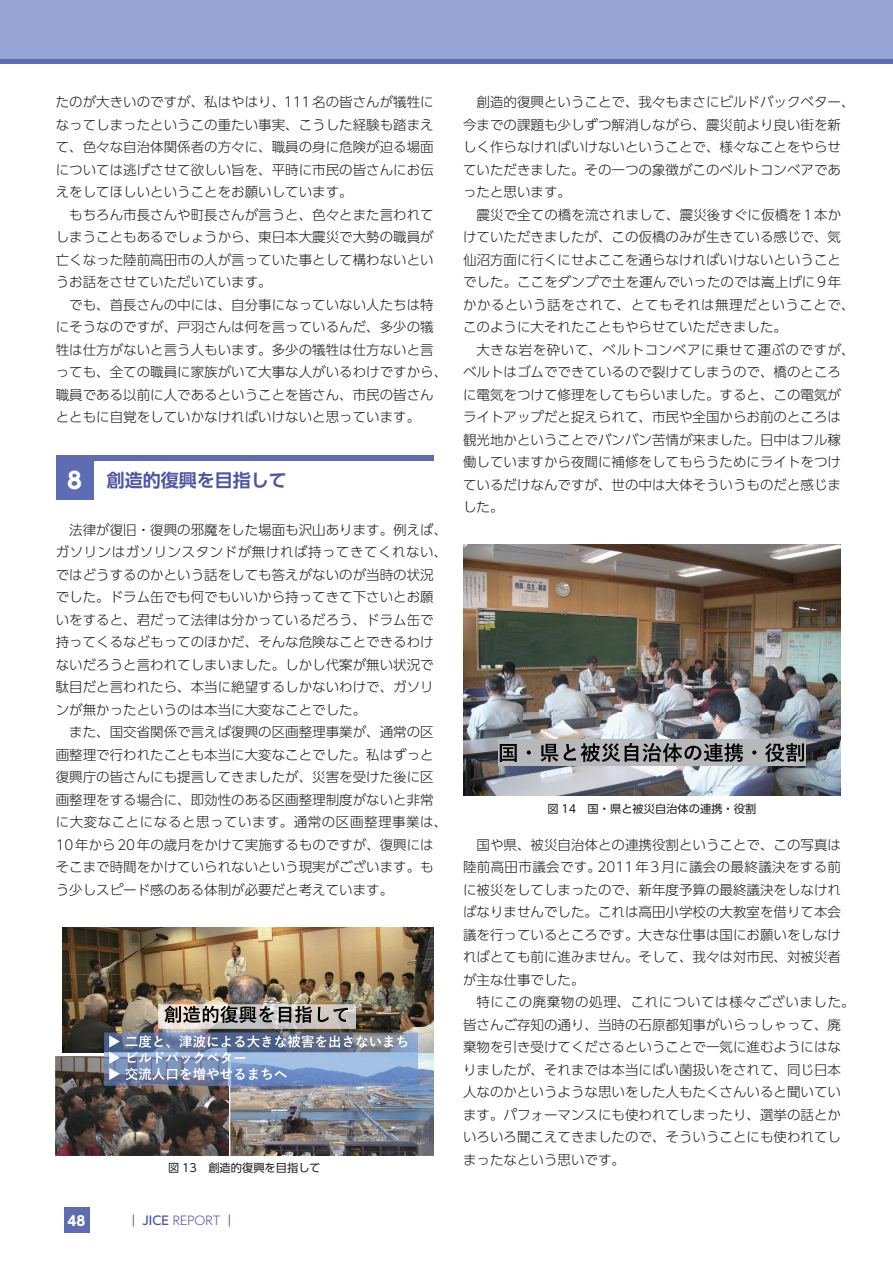
<style>
.page{position:relative;width:893px;height:1263px;background:#fff}
.page>*{position:absolute;margin:0;border:0;box-sizing:border-box;transform-origin:0 0}
.t1{font:700 18px "UD Shin Go Pro De";color:#4d57a5}
.t2{font:300 13.5px/22.5px "UD Shin Go Pro";color:#231f20}
.t3{font:700 13.5px "UD Shin Go Pro";color:#fff}
.t4{font:500 12px "UD Shin Go Pro";color:#4d57a5}
.t5{font:11.25px "UD Shin Go Pro";color:#231f20}
.s1{font-family:"UD Shin Go Pro";font-size:22.5px;color:#fff}
.s2{font-weight:300}
</style>
<div class="page">
<hr style="left:892px;top:0;width:1px;height:64px;background:#98a4d3">
<div style="left:0;top:0;width:892px;height:64px;background:#98a4d3"></div>
<hr style="left:0;top:60px;width:893px;height:4px;background:#5d6cb3">
<div style="left:56px;top:461px;width:37px;height:38px;background:#5d6cb3"></div>
<div style="left:56px;top:455px;width:377px;height:6px;background:#5d6cb3"></div>
<img style="left:231px;top:1052px;width:202px;height:103px">
<img style="left:56px;top:1056px;width:172px;height:99px">
<img style="left:62px;top:927px;width:371px;height:125px">
<img style="left:159px;top:1004px;width:196px;height:24px">
<svg style="left:164px;top:1006px;width:184px;height:17px"></svg>
<img style="left:104px;top:1032px;width:314px;height:53px">
<svg style="left:109px;top:1035px;width:298px;height:45px"></svg>
<img style="left:463px;top:544px;width:378px;height:252px">
<div style="left:498px;top:740px;width:308px;height:26px;background:#b7b8ba"></div>
<svg style="left:500px;top:743px;width:304px;height:19px"></svg>
<div style="left:64px;top:1208px;width:25px;height:25px;background:#5d6cb3"></div>
<p class="t2" style="left:56px;top:90px;width:380px;text-align:justify">たのが大きいのですが、私はやはり、111名の皆さんが犠牲になってしまったというこの重たい事実、こうした経験も踏まえて、色々な自治体関係者の方々に、職員の身に危険が迫る場面については逃げさせて欲しい旨を、平時に市民の皆さんにお伝えをしてほしいということをお願いしています。</p>
<p class="t2" style="left:56px;top:203px;width:380px;text-align:justify;text-indent:14px">もちろん市長さんや町長さんが言うと、色々とまた言われてしまうこともあるでしょうから、東日本大震災で大勢の職員が亡くなった陸前高田市の人が言っていた事として構わないというお話をさせていただいています。</p>
<p class="t2" style="left:56px;top:293px;width:393px;text-indent:14px">でも、首長さんの中には、自分事になっていない人たちは特にそうなのですが、戸羽さんは何を言っているんだ、多少の犠牲は仕方がないと言う人もいます。多少の犠牲は仕方ないと言っても、全ての職員に家族がいて大事な人がいるわけですから、職員である以前に人であるということを皆さん、市民の皆さんとともに自覚をしていかなければいけないと思っています。</p>
<h1 class="t1" style="left:67px;top:465px;width:221px"><span class="s1">8</span> 創造的復興を目指して</h1>
<p class="t2" style="left:56px;top:518px;width:393px;text-indent:14px">法律が復旧・復興の邪魔をした場面も沢山あります。例えば、ガソリンはガソリンスタンドが無ければ持ってきてくれない、ではどうするのかという話をしても答えがないのが当時の状況でした。ドラム缶でも何でもいいから持ってきて下さいとお願いをすると、君だって法律は分かっているだろう、ドラム缶で持ってくるなどもってのほかだ、そんな危険なことできるわけないだろうと言われてしまいました。しかし代案が無い状況で駄目だと言われたら、本当に絶望するしかないわけで、ガソリンが無かったというのは本当に大変なことでした。</p>
<p class="t2" style="left:56px;top:720px;width:393px;text-indent:14px">また、国交省関係で言えば復興の区画整理事業が、通常の区画整理で行われたことも本当に大変なことでした。私はずっと復興庁の皆さんにも提言してきましたが、災害を受けた後に区画整理をする場合に、即効性のある区画整理制度がないと非常に大変なことになると思っています。通常の区画整理事業は、<br>10年から20年の歳月をかけて実施するものですが、復興にはそこまで時間をかけていられないという現実がございます。もう少しスピード感のある体制が必要だと考えています。</p>
<p class="t5" style="left:168px;top:1158px;width:154px">図 13　創造的復興を目指して</p>
<p class="t3" style="left:68px;top:1209px;width:19px">48</p>
<p class="t4" style="left:128px;top:1211px;width:110px">｜ JICE <span class="s2">REPORT</span> ｜</p>
<p class="t2" style="left:463px;top:90px;width:393px;text-indent:14px">創造的復興ということで、我々もまさにビルドバックベター、今までの課題も少しずつ解消しながら、震災前より良い街を新しく作らなければいけないということで、様々なことをやらせていただきました。その一つの象徴がこのベルトコンベアであったと思います。</p>
<p class="t2" style="left:463px;top:203px;width:393px;text-indent:14px">震災で全ての橋を流されまして、震災後すぐに仮橋を1本かけていただきましたが、この仮橋のみが生きている感じで、気仙沼方面に行くにせよここを通らなければいけないということでした。ここをダンプで土を運んでいったのでは嵩上げに9年かかるという話をされて、とてもそれは無理だということで、このように大それたこともやらせていただきました。</p>
<p class="t2" style="left:463px;top:338px;width:393px;text-indent:14px">大きな岩を砕いて、ベルトコンベアに乗せて運ぶのですが、ベルトはゴムでできているので裂けてしまうので、橋のところに電気をつけて修理をしてもらいました。すると、この電気がライトアップだと捉えられて、市民や全国からお前のところは観光地かということでバンバン苦情が来ました。日中はフル稼働していますから夜間に補修をしてもらうためにライトをつけているだけなんですが、世の中は大体そういうものだと感じました。</p>
<p class="t5" style="left:547px;top:799px;width:210px">図 14　国・県と被災自治体の連携・役割</p>
<p class="t2" style="left:463px;top:833px;width:380px;text-align:justify;text-indent:14px">国や県、被災自治体との連携役割ということで、この写真は陸前高田市議会です。2011年3月に議会の最終議決をする前に被災をしてしまったので、新年度予算の最終議決をしなければなりませんでした。これは高田小学校の大教室を借りて本会議を行っているところです。大きな仕事は国にお願いをしなければとても前に進みません。そして、我々は対市民、対被災者が主な仕事でした。</p>
<p class="t2" style="left:463px;top:990px;width:393px;text-indent:14px">特にこの廃棄物の処理、これについては様々ございました。皆さんご存知の通り、当時の石原都知事がいらっしゃって、廃棄物を引き受けてくださるということで一気に進むようにはなりましたが、それまでは本当にばい菌扱いをされて、同じ日本人なのかというような思いをした人もたくさんいると聞いています。パフォーマンスにも使われてしまったり、選挙の話とかいろいろ聞こえてきましたので、そういうことにも使われてしまったなという思いです。</p>
</div>
